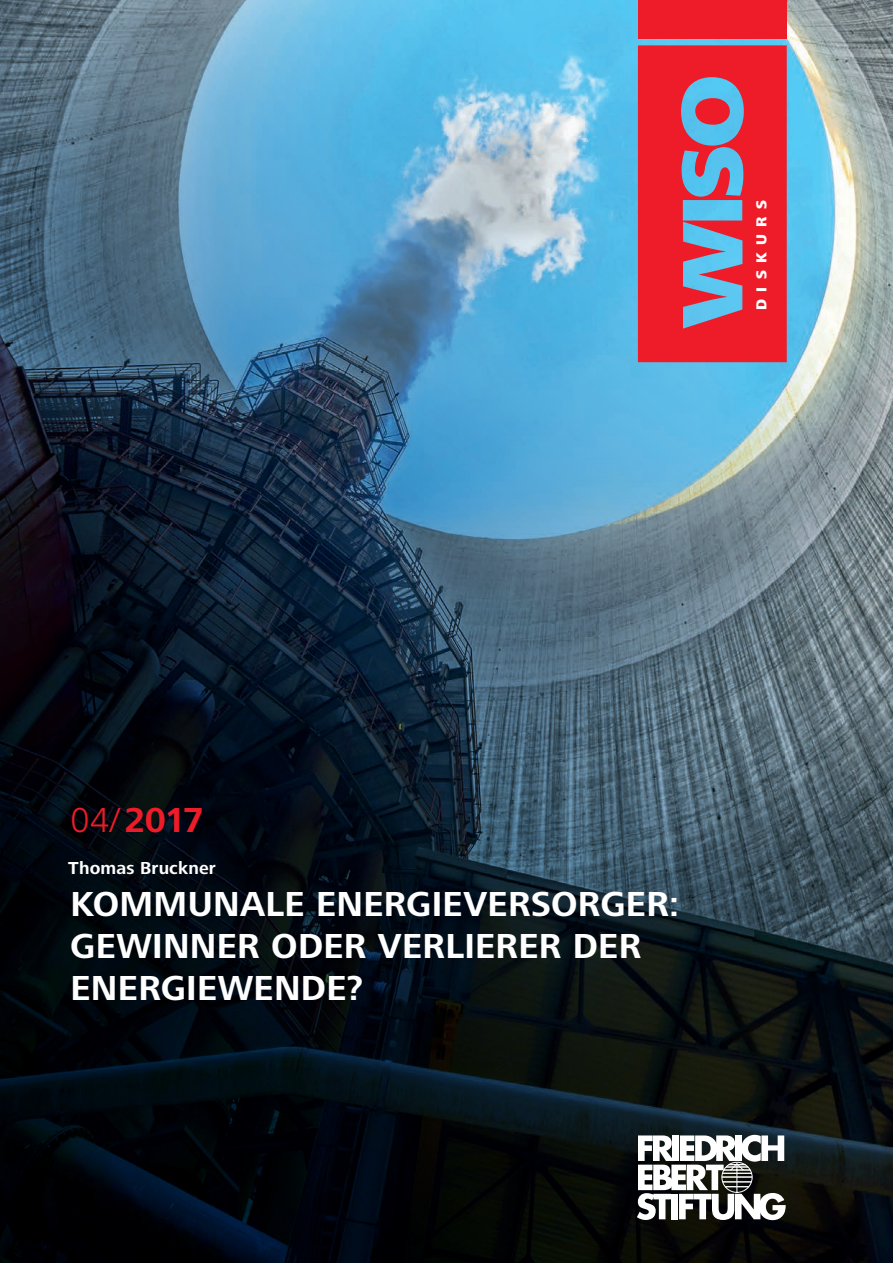
<style>
.page{position:relative;width:893px;height:1263px;background:#fff}
.page>*{position:absolute;margin:0;border:0;box-sizing:border-box;transform-origin:0 0}
.t1{font:700 36px/42px "Frutiger Next LT";letter-spacing:.01em;color:#fff}
.t2{font:700 36px "Frutiger Next LT";color:#ee1c28}
.t3{font:700 18px "Frutiger Next LT";letter-spacing:.01em;color:#fff}
.t4{font:800 15px "Frutiger Next LT";letter-spacing:.5em;color:#fff}
.s1{font-weight:300}
</style>
<div class="page">
<img style="left:0;top:0;width:893px;height:1263px">
<svg style="left:637px;top:1135px;width:149px;height:85px"></svg>
<div style="left:638px;top:0;width:149px;height:38px;background:#ee1c28"></div>
<svg style="left:638px;top:45px;width:149px;height:317px;background:#cd4052"></svg>
<p class="t4" style="left:753px;top:310px;width:112px;rotate:-90deg">DISKURS</p>
<p class="t2" style="left:71px;top:799px;width:135px"><span class="s1">04/</span>2017</p>
<p class="t3" style="left:68px;top:857px;width:149px">Thomas Bruckner</p>
<p class="t1" style="left:70px;top:883px;width:611px">KOMMUNALE ENERGIEVERSORGER:<br>GEWINNER ODER VERLIERER DER<br>ENERGIEWENDE?</p>
</div>
